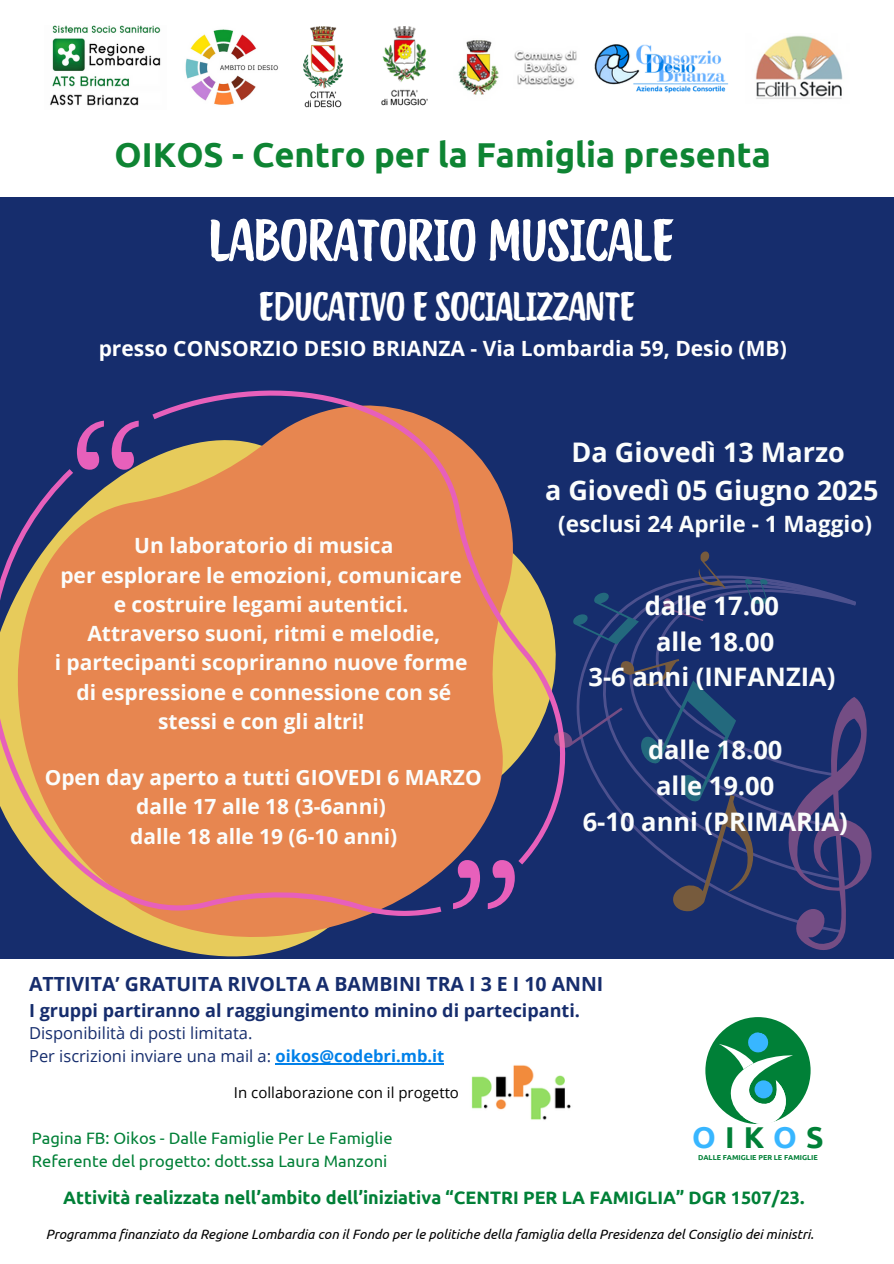
<style>
.page{position:relative;width:894px;height:1264px;background:#fff}
.page>*{position:absolute;margin:0;border:0;box-sizing:border-box;transform-origin:0 0}
.t1{font:57px "Quotes Caps";color:#fff}
.t2{font:39px "Quotes Caps";color:#fff}
.t3{font:700 34.5px "Ubuntu";color:#0e8433}
.t4{font:700 30.15px "Ubuntu";letter-spacing:.3em;color:#008037}
.t5{font:700 27px/37.5px "Open Sans";color:#fbfdfc;text-align:center}
.t6{font:700 25.5px/35.5px "Open Sans";color:#fbfdfc;text-align:center}
.t7{font:700 22.5px "Open Sans";color:#fbfdfc}
.t8{font:700 21px/29.2px "Open Sans";color:#fbfdfc;text-align:center}
.t9{font:700 21px "Open Sans";color:#fff}
.t10{font:700 19.5px "Open Sans";color:#162d6d}
.t11{font:700 18px "Ubuntu";color:#008037}
.t12{font:700 18px "Open Sans";color:#162d6d}
.t13{font:16.5px/22.5px "Ubuntu";color:#008037}
.t14{font:16.5px/22.5px "Open Sans";color:#162d6d}
.t15{font:15px "Open Sans";color:#000}
.t16{font:italic 13.5px "Ubuntu";color:#000}
.t17{font:700 7.2px "Ubuntu";color:#008037}
.s1{font-weight:700;color:#0181e9}
.s2{color:#38b6ff}
</style>
<div class="page">
<img style="left:185px;top:29px;width:93px;height:76px">
<img style="left:458px;top:40px;width:119px;height:55px">
<img style="left:755px;top:35px;width:88px;height:64px">
<img style="left:594px;top:44px;width:134px;height:49px">
<img style="left:303px;top:26px;width:39px;height:82px">
<img style="left:50px;top:26px;width:111px;height:80px">
<img style="left:381px;top:26px;width:46px;height:80px">
<div style="left:0;top:197px;width:893px;height:761px;background:#162d6d"></div>
<svg style="left:109px;top:448px;width:406px;height:501px"></svg>
<svg style="left:152px;top:390px;width:400px;height:474px"></svg>
<svg style="left:0;top:469px;width:441px;height:453px;fill:#e78650"></svg>
<svg style="left:453px;top:860px;width:27px;height:49px"></svg>
<svg style="left:487px;top:860px;width:27px;height:49px"></svg>
<svg style="left:112px;top:420px;width:27px;height:49px"></svg>
<svg style="left:77px;top:420px;width:27px;height:49px"></svg>
<div style="left:705px;top:1017px;width:105px;height:106px;background:#008037;border-radius:50%"></div>
<svg style="left:713px;top:1029px;width:97px;height:95px"></svg>
<div style="left:754px;top:1080px;width:18px;height:18px;background:#38b6ff;border-radius:50%"></div>
<svg style="left:552px;top:551px;width:320px;height:399px"></svg>
<img style="left:471px;top:1065px;width:100px;height:55px">
<hr style="left:275px;top:1062px;width:169px;height:2px;background:#0181e9">
<p class="t3" style="left:114px;top:134px;width:657px">OIKOS - Centro per la Famiglia presenta</p>
<p class="t1" style="left:209px;top:205px;width:466px">lABORATORIO MUSICALE</p>
<p class="t2" style="left:259px;top:282px;width:377px">EDUCATIVO E SOCIALIZZANTE</p>
<p class="t9" style="left:99px;top:333px;width:689px">presso CONSORZIO DESIO BRIANZA - Via Lombardia 59, Desio (MB)</p>
<h2 class="t8" style="left:55px;top:530px;width:414px">Un laboratorio di musica<br>per esplorare le emozioni, comunicare e costruire legami autentici.<br>Attraverso suoni, ritmi e melodie,<br>i partecipanti scopriranno nuove forme di espressione e connessione con sé stessi e con gli altri!</h2>
<h1 class="t8" style="left:45px;top:762px;width:438px">Open day aperto a tutti GIOVEDI 6 MARZO dalle 17 alle 18 (3-6anni)<br>dalle 18 alle 19 (6-10 anni)</h1>
<p class="t5" style="left:545px;top:433px;width:335px">Da Giovedì 13 Marzo<br>a Giovedì 05 Giugno 2025</p>
<p class="t7" style="left:558px;top:508px;width:315px">(esclusi 24 Aprile - 1 Maggio)</p>
<p class="t6" style="left:588px;top:587px;width:248px">dalle 17.00<br>alle 18.00<br>3-6 anni (INFANZIA)</p>
<p class="t6" style="left:582px;top:731px;width:266px">dalle 18.00<br>alle 19.00<br>6-10 anni (PRIMARIA)</p>
<p class="t10" style="left:29px;top:970px;width:575px">ATTIVITA’ GRATUITA RIVOLTA A BAMBINI TRA I 3 E I 10 ANNI</p>
<p class="t12" style="left:29px;top:997px;width:552px">I gruppi partiranno al raggiungimento minino di partecipanti.</p>
<p class="t14" style="left:29px;top:1021px;width:416px">Disponibilità di posti limitata.<br>Per iscrizioni inviare una mail a: <span class="s1">oikos@codebri.mb.it</span></p>
<h4 class="t15" style="left:234px;top:1082px;width:226px">In collaborazione con il progetto</h4>
<h3 class="t4" style="left:692px;top:1120px;width:133px"><span class="s2">O</span>IK<span class="s2">O</span>S</h3>
<p class="t17" style="left:698px;top:1153px;width:121px">DALLE FAMIGLIE PER LE FAMIGLIE</p>
<p class="t13" style="left:32px;top:1126px;width:362px">Pagina FB: Oikos - Dalle Famiglie Per Le Famiglie<br>Referente del progetto: dott.ssa Laura Manzoni</p>
<p class="t11" style="left:63px;top:1187px;width:742px">Attività realizzata nell’ambito dell’iniziativa “CENTRI PER LA FAMIGLIA” DGR 1507/23.</p>
<p class="t16" style="left:46px;top:1225px;width:769px">Programma finanziato da Regione Lombardia con il Fondo per le politiche della famiglia della Presidenza del Consiglio dei ministri.</p>
</div>
